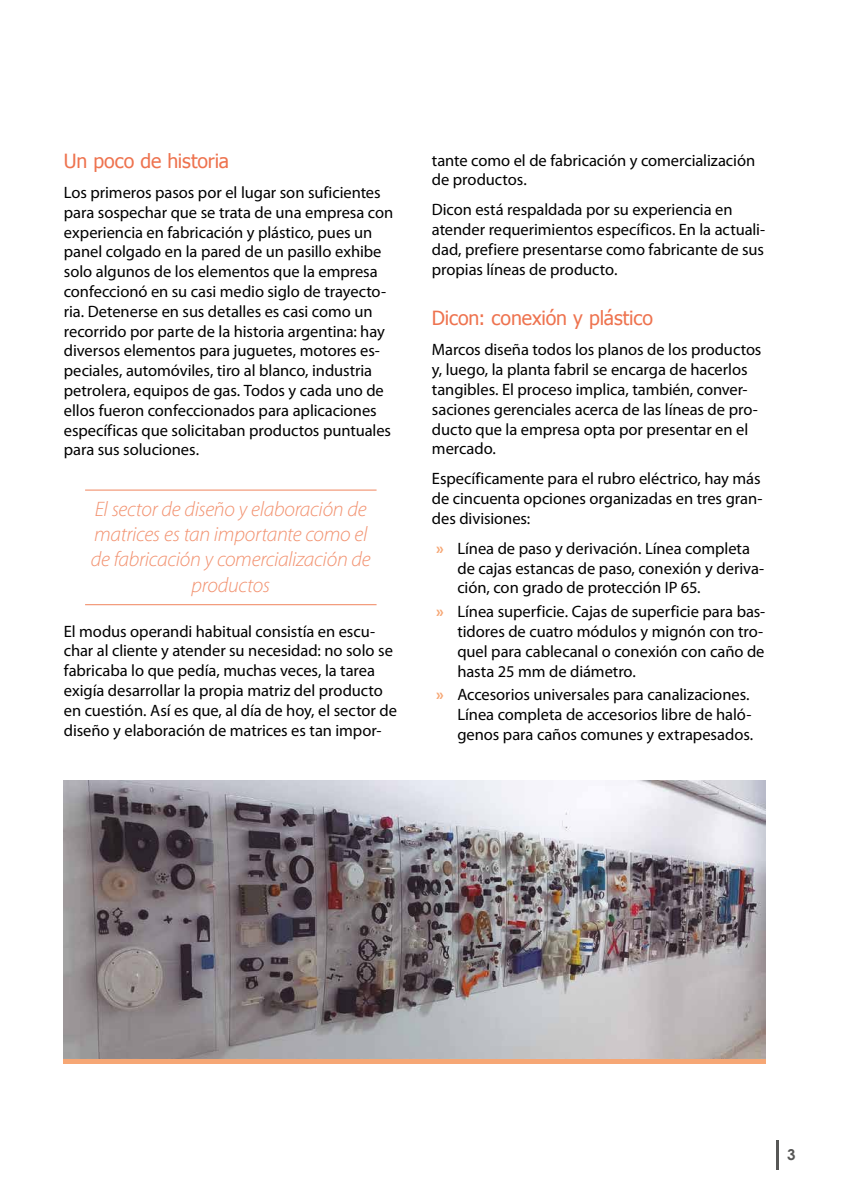
<style>
.page{position:relative;width:851px;height:1191px;background:#fff}
.page>*{position:absolute;margin:0;border:0;box-sizing:border-box;transform-origin:0 0}
.t1{font:italic 300 21px/25.2px "Myriad Pro";letter-spacing:-.015em;color:#f29270;text-align:center}
.t2{font:19.5px "Tahoma";letter-spacing:-.005em;color:#ee734f}
.t3{font:16.5px/19.8px "Myriad Pro";letter-spacing:-.005em;color:#000}
.t4{font:700 15px "Century Gothic";color:#575756}
.s1{font-weight:700;color:#f6a775}
</style>
<div class="page">
<hr style="left:776px;top:1140px;width:2px;height:29px;background:#575756">
<hr style="left:85px;top:489px;width:291px;height:1px;background:#f29270">
<hr style="left:85px;top:604px;width:291px;height:1px;background:#f29270">
<img style="left:64px;top:781px;width:701px;height:278px">
<hr style="left:64px;top:1059px;width:701px;height:4px;background:#f6a775">
<p class="t2" style="left:64px;top:148px;width:167px">Un poco de historia</p>
<p class="t3" style="left:64px;top:182px;width:331px">Los primeros pasos por el lugar son suficientes para sospechar que se trata de una empresa con experiencia en fabricación y plástico, pues un panel colgado en la pared de un pasillo exhibe solo algunos de los elementos que la empresa confeccionó en su casi medio siglo de trayecto&shy;ria. Detenerse en sus detalles es casi como un recorrido por parte de la historia argentina: hay diversos elementos para juguetes, motores es&shy;peciales, automóviles, tiro al blanco, industria petrolera, equipos de gas. Todos y cada uno de ellos fueron confeccionados para aplicaciones específicas que solicitaban productos puntuales para sus soluciones.</p>
<p class="t1" style="left:91px;top:496px;width:281px">El sector de diseño y elaboración de matrices es tan importante como el de fabricación y comercialización de productos</p>
<p class="t3" style="left:64px;top:621px;width:335px">El modus operandi habitual consistía en escu&shy;char al cliente y atender su necesidad: no solo se fabricaba lo que pedía, muchas veces, la tarea exigía desarrollar la propia matriz del producto en cuestión. Así es que, al día de hoy, el sector de diseño y elaboración de matrices es tan impor-</p>
<p class="t3" style="left:432px;top:150px;width:325px">tante como el de fabricación y comercialización de productos.</p>
<p class="t3" style="left:432px;top:199px;width:335px">Dicon está respaldada por su experiencia en atender requerimientos específicos. En la actuali&shy;dad, prefiere presentarse como fabricante de sus propias líneas de producto.</p>
<p class="t2" style="left:432px;top:305px;width:222px">Dicon: conexión y plástico</p>
<p class="t3" style="left:432px;top:340px;width:331px">Marcos diseña todos los planos de los productos y, luego, la planta fabril se encarga de hacerlos tangibles. El proceso implica, también, conver&shy;saciones gerenciales acerca de las líneas de pro&shy;ducto que la empresa opta por presentar en el mercado.</p>
<p class="t3" style="left:432px;top:468px;width:332px;text-align:justify">Específicamente para el rubro eléctrico, hay más de cincuenta opciones organizadas en tres gran&shy;des divisiones:</p>
<p class="t3" style="left:457px;top:538px;width:308px;text-indent:-21px"><span class="s1">»</span> Línea de paso y derivación. Línea completa de cajas estancas de paso, conexión y deriva&shy;ción, con grado de protección IP 65.</p>
<p class="t3" style="left:457px;top:601px;width:309px;text-indent:-21px"><span class="s1">»</span> Línea superficie. Cajas de superficie para bas&shy;tidores de cuatro módulos y mignón con tro&shy;quel para cablecanal o conexión con caño de hasta 25 mm de diámetro.</p>
<p class="t3" style="left:457px;top:684px;width:297px;text-indent:-21px"><span class="s1">»</span> Accesorios universales para canalizaciones.<br>Línea completa de accesorios libre de haló&shy;genos para caños comunes y extrapesados.</p>
<p class="t4" style="left:787px;top:1143px;width:10px">3</p>
</div>
